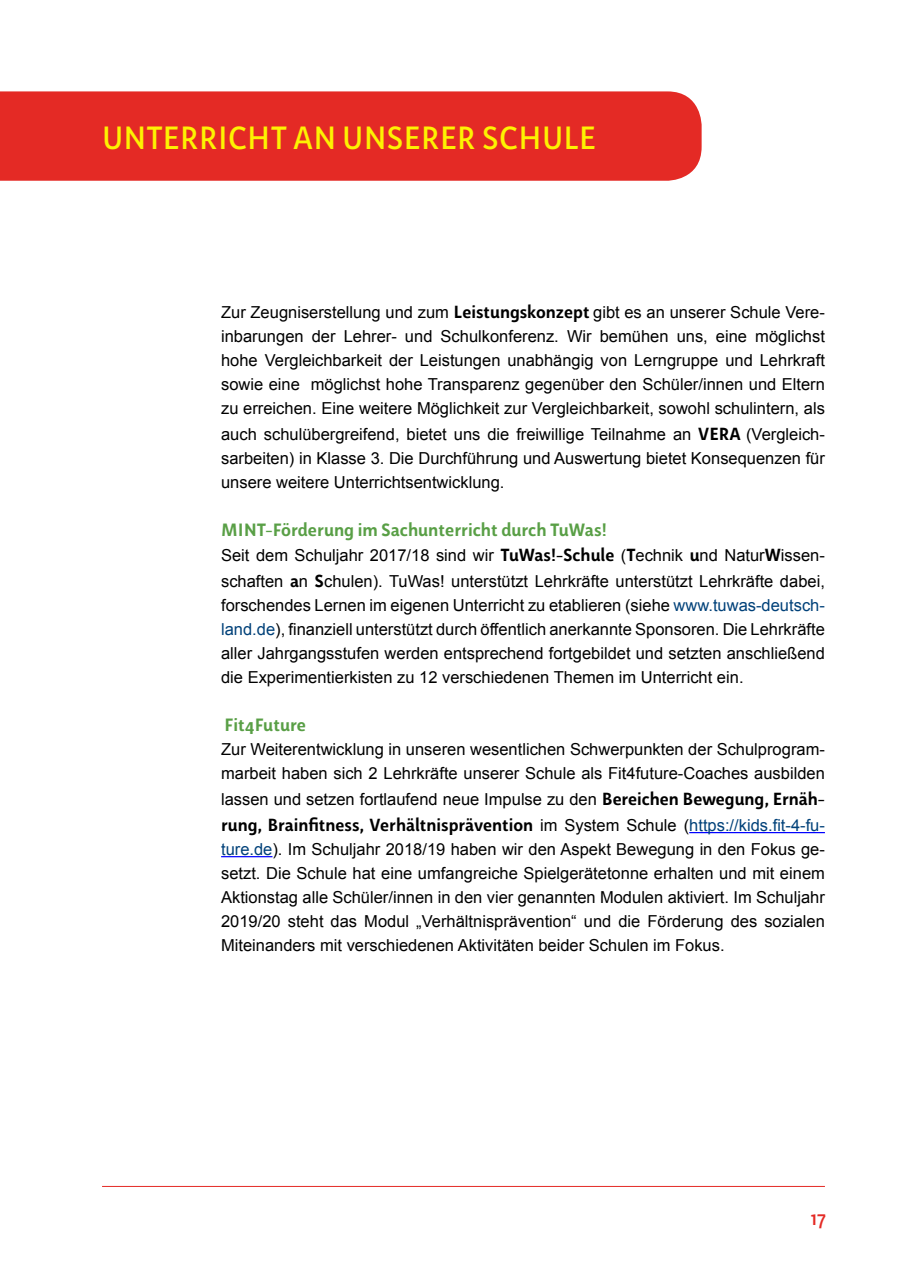
<style>
.page{position:relative;width:910px;height:1280px;background:#fff}
.page>*{position:absolute;margin:0;border:0;box-sizing:border-box;transform-origin:0 0}
.t1{font:33px "Aromo";color:#fdf202}
.t2{font:21px "Aromo";color:#e42a25}
.t3{font:700 18px "Aromo";color:#599f46}
.t4{font:700 17.7px "Aromo";color:#000}
.t5{font:16.5px/24px "Arial";color:#000;text-align:justify}
.s1{font-family:"Aromo";font-weight:700;font-size:17.7px}
.s2{color:#004179}
.s3{font-family:"Arial";font-weight:400;font-size:16.5px}
.s4{font-family:"Arial";font-weight:400;font-size:16.5px;color:#004179}
</style>
<div class="page">
<hr style="left:102px;top:1186px;width:723px;height:1px;background:#e42a25">
<div style="left:0;top:91px;width:702px;height:90px;background:#e42a25"></div>
<hr style="left:689px;top:832px;width:136px;height:1px;background:#00f">
<hr style="left:221px;top:856px;width:51px;height:1px;background:#00f">
<h1 class="t1" style="left:102px;top:117px;width:496px">UNTERRICHT AN UNSERER SCHULE</h1>
<p class="t5" style="left:221px;top:300px;width:605px">Zur Zeugniserstellung und zum <span class="s1">Leistungskonzept</span> gibt es an unserer Schule Vere&shy;inbarungen der Lehrer- und Schulkonferenz. Wir bemühen uns, eine möglichst hohe Vergleichbarkeit der Leistungen unabhängig von Lerngruppe und Lehrkraft sowie eine möglichst hohe Transparenz gegenüber den Schüler/innen und Eltern zu erreichen. Eine weitere Möglichkeit zur Vergleichbarkeit, sowohl schulintern, als</p>
<p class="t5" style="left:221px;top:422px;width:605px">auch schulübergreifend, bietet uns die freiwillige Teilnahme an <span class="s1">VERA</span> (Vergleich&shy;sarbeiten) in Klasse 3. Die Durchführung und Auswertung bietet Konsequenzen für unsere weitere Unterrichtsentwicklung.</p>
<p class="t3" style="left:221px;top:517px;width:387px">MINT-Förderung im Sachunterricht durch TuWas!</p>
<p class="t5" style="left:221px;top:543px;width:605px;line-height:25.8px">Seit dem Schuljahr 2017/18 sind wir <span class="s1">TuWas!-Schule</span> (<span class="s1">T</span>echnik <span class="s1">u</span>nd Natur<span class="s1">W</span>issen&shy;schaften <span class="s1">a</span>n <span class="s1">S</span>chulen). TuWas! unterstützt Lehrkräfte unterstützt Lehrkräfte dabei,</p>
<p class="t5" style="left:221px;top:594px;width:605px">forschendes Lernen im eigenen Unterricht zu etablieren (siehe <span class="s2">www.tuwas-deutsch&shy;land.de</span>), finanziell unterstützt durch öffentlich anerkannte Sponsoren. Die Lehrkräfte aller Jahrgangsstufen werden entsprechend fortgebildet und setzten anschließend die Experimentierkisten zu 12 verschiedenen Themen im Unterricht ein.</p>
<p class="t3" style="left:225px;top:712px;width:83px">Fit4Future</p>
<p class="t5" style="left:221px;top:737px;width:605px">Zur Weiterentwicklung in unseren wesentlichen Schwerpunkten der Schulprogram&shy;marbeit haben sich 2 Lehrkräfte unserer Schule als Fit4future-Coaches ausbilden</p>
<p class="t5" style="left:221px;top:787px;width:605px">lassen und setzen fortlaufend neue Impulse zu den <span class="s1">Bereichen Bewegung, Ernäh-</span></p>
<p class="t4" style="left:221px;top:812px;width:605px">rung, Brainfitness, Verhältnisprävention <span class="s3">im System Schule (</span><span class="s4">https://kids.fit-4-fu-</span></p>
<p class="t5" style="left:221px;top:837px;width:605px"><span class="s2">ture.de</span>). Im Schuljahr 2018/19 haben wir den Aspekt Bewegung in den Fokus ge&shy;setzt. Die Schule hat eine umfangreiche Spielgerätetonne erhalten und mit einem Aktionstag alle Schüler/innen in den vier genannten Modulen aktiviert. Im Schuljahr 2019/20 steht das Modul „Verhältnisprävention“ und die Förderung des sozialen Miteinanders mit verschiedenen Aktivitäten beider Schulen im Fokus.</p>
<p class="t2" style="left:811px;top:1204px;width:17px">17</p>
</div>
